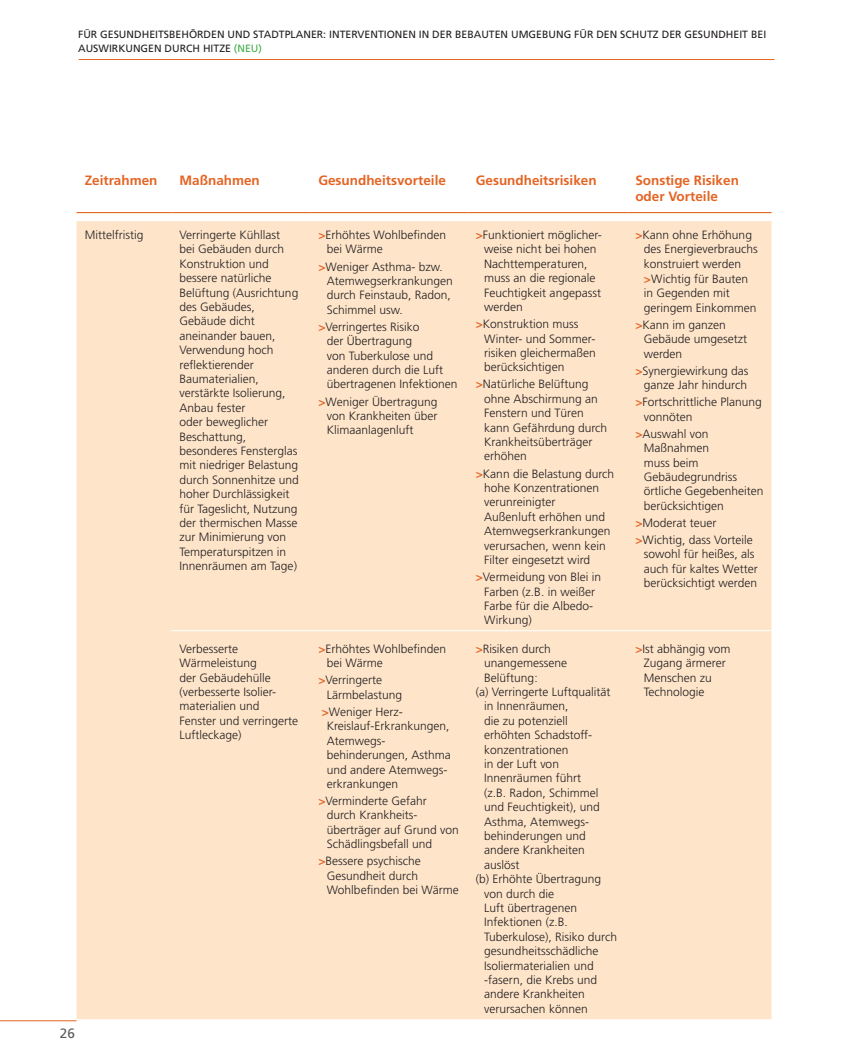
<style>
.page{position:relative;width:851px;height:1063px;background:#fff}
.page>*{position:absolute;margin:0;border:0;box-sizing:border-box;transform-origin:0 0}
.testatina_tabelle{font:700 13.5px/16.2px "Frutiger";color:#e46424}
.t1{font:13.5px "Frutiger";color:#57585a}
.Tetso_tabelle{font:300 12px/14.4px "Frutiger";color:#231f20}
.Testo{font:10.5px/13.5px "Frutiger";color:#231f20}
.s1{color:#40ae49}
.s2{font-weight:700;color:#e46424}
</style>
<div class="page">
<hr style="left:79px;top:59px;width:695px;height:1px;background:#e46424">
<hr style="left:0;top:1020px;width:77px;height:1px;background:#e46424">
<div style="left:77px;top:221px;width:694px;height:798px;background:#fee5ca"></div>
<hr style="left:77px;top:212px;width:94px;height:1px;background:#e46424">
<hr style="left:171px;top:212px;width:139px;height:1px;background:#e46424">
<hr style="left:310px;top:212px;width:157px;height:1px;background:#e46424">
<hr style="left:467px;top:212px;width:160px;height:1px;background:#e46424">
<hr style="left:627px;top:212px;width:144px;height:1px;background:#e46424">
<hr style="left:171px;top:630px;width:139px;height:1px;background:#fff">
<hr style="left:310px;top:630px;width:157px;height:1px;background:#fff">
<hr style="left:467px;top:630px;width:160px;height:1px;background:#fff">
<hr style="left:627px;top:630px;width:144px;height:1px;background:#fff">
<p class="Testo" style="left:78px;top:28px;width:689px">FÜR GESUNDHEITSBEHÖRDEN UND STADTPLANER: INTERVENTIONEN IN DER BEBAUTEN UMGEBUNG FÜR DEN SCHUTZ DER GESUNDHEIT BEI<br>AUSWIRKUNGEN DURCH HITZE <span class="s1">(NEU)</span></p>
<p class="testatina_tabelle" style="left:85px;top:172px;width:74px">Zeitrahmen</p>
<p class="testatina_tabelle" style="left:179px;top:172px;width:82px">Maßnahmen</p>
<p class="testatina_tabelle" style="left:318px;top:172px;width:129px">Gesundheitsvorteile</p>
<p class="testatina_tabelle" style="left:475px;top:172px;width:122px">Gesundheitsrisiken</p>
<p class="testatina_tabelle" style="left:635px;top:172px;width:105px">Sonstige Risiken oder Vorteile</p>
<p class="Tetso_tabelle" style="left:85px;top:228px;width:60px">Mittelfristig</p>
<p class="Tetso_tabelle" style="left:179px;top:228px;width:121px">Verringerte Kühllast<br>bei Gebäuden durch<br>Konstruktion und bessere natürliche<br>Belüftung (Ausrichtung des Gebäudes,<br>Gebäude dicht aneinander bauen,<br>Verwendung hoch reflektierender<br>Baumaterialien, verstärkte Isolierung,<br>Anbau fester<br>oder beweglicher<br>Beschattung, besonderes Fensterglas mit niedriger Belastung durch Sonnenhitze und hoher Durchlässigkeit für Tageslicht, Nutzung der thermischen Masse zur Minimierung von<br>Temperaturspitzen in<br>Innenräumen am Tage)</p>
<p class="Tetso_tabelle" style="left:327px;top:228px;width:121px;text-indent:-9px"><span class="s2">&gt;</span>Erhöhtes Wohlbefinden bei Wärme</p>
<p class="Tetso_tabelle" style="left:484px;top:228px;width:118px;text-indent:-9px"><span class="s2">&gt;</span>Funktioniert möglicher&shy;weise nicht bei hohen<br>Nachttemperaturen, muss an die regionale<br>Feuchtigkeit angepasst werden</p>
<p class="Tetso_tabelle" style="left:484px;top:317px;width:113px;text-indent:-9px"><span class="s2">&gt;</span>Konstruktion muss<br>Winter- und Sommer&shy;risiken gleichermaßen berücksichtigen</p>
<p class="Tetso_tabelle" style="left:484px;top:377px;width:124px;text-indent:-9px"><span class="s2">&gt;</span>Natürliche Belüftung ohne Abschirmung an<br>Fenstern und Türen kann Gefährdung durch<br>Krankheitsüberträger erhöhen</p>
<p class="Tetso_tabelle" style="left:484px;top:466px;width:131px;text-indent:-9px"><span class="s2">&gt;</span>Kann die Belastung durch hohe Konzentrationen verunreinigter<br>Außenluft erhöhen und<br>Atemwegserkrankungen verursachen, wenn kein<br>Filter eingesetzt wird</p>
<p class="Tetso_tabelle" style="left:484px;top:570px;width:118px;text-indent:-9px"><span class="s2">&gt;</span>Vermeidung von Blei in<br>Farben (z.B. in weißer<br>Farbe für die Albedo-<br>Wirkung)</p>
<p class="Tetso_tabelle" style="left:643px;top:228px;width:116px;text-indent:-9px"><span class="s2">&gt;</span>Kann ohne Erhöhung des Energieverbrauchs konstruiert werden <span class="s2">&gt;</span>Wichtig für Bauten in Gegenden mit geringem Einkommen</p>
<p class="Tetso_tabelle" style="left:643px;top:317px;width:105px;text-indent:-9px"><span class="s2">&gt;</span>Kann im ganzen<br>Gebäude umgesetzt werden</p>
<p class="Tetso_tabelle" style="left:635px;top:363px;width:115px;text-align:center"><span class="s2">&gt;</span>Synergiewirkung das ganze Jahr hindurch</p>
<p class="Tetso_tabelle" style="left:643px;top:395px;width:120px;text-indent:-9px"><span class="s2">&gt;</span>Fortschrittliche Planung vonnöten</p>
<p class="Tetso_tabelle" style="left:643px;top:426px;width:121px;text-indent:-9px"><span class="s2">&gt;</span>Auswahl von<br>Maßnahmen<br>muss beim<br>Gebäudegrundriss örtliche Gegebenheiten berücksichtigen</p>
<p class="Tetso_tabelle" style="left:635px;top:515px;width:83px"><span class="s2">&gt;</span>Moderat teuer</p>
<p class="Tetso_tabelle" style="left:643px;top:533px;width:115px;text-indent:-9px"><span class="s2">&gt;</span>Wichtig, dass Vorteile sowohl für heißes, als auch für kaltes Wetter berücksichtigt werden</p>
<p class="Tetso_tabelle" style="left:327px;top:259px;width:128px;text-indent:-9px"><span class="s2">&gt;</span>Weniger Asthma- bzw.<br>Atemwegserkrankungen durch Feinstaub, Radon,<br>Schimmel usw.</p>
<p class="Tetso_tabelle" style="left:327px;top:319px;width:132px;text-indent:-9px"><span class="s2">&gt;</span>Verringertes Risiko<br>der Übertragung<br>von Tuberkulose und anderen durch die Luft übertragenen Infektionen</p>
<p class="Tetso_tabelle" style="left:327px;top:394px;width:112px;text-align:justify;text-indent:-9px"><span class="s2">&gt;</span>Weniger Übertragung von Krankheiten über Klimaanlagenluft</p>
<p class="t1" style="left:60px;top:1025px;width:16px">26</p>
<p class="Tetso_tabelle" style="left:179px;top:641px;width:120px">Verbesserte<br>Wärmeleistung<br>der Gebäudehülle (verbesserte Isolier&shy;materialien und<br>Fenster und verringerte<br>Luftleckage)</p>
<p class="Tetso_tabelle" style="left:327px;top:641px;width:121px;text-indent:-9px"><span class="s2">&gt;</span>Erhöhtes Wohlbefinden bei Wärme</p>
<p class="Tetso_tabelle" style="left:327px;top:673px;width:77px;text-indent:-9px"><span class="s2">&gt;</span>Verringerte<br>Lärmbelastung</p>
<p class="Tetso_tabelle" style="left:327px;top:705px;width:126px;text-indent:-5px"><span class="s2">&gt;</span>Weniger Herz-<br>Kreislauf-Erkrankungen,<br>Atemwegs&shy;behinderungen, Asthma und andere Atemwegs&shy;erkrankungen</p>
<p class="Tetso_tabelle" style="left:327px;top:794px;width:134px;text-indent:-9px"><span class="s2">&gt;</span>Verminderte Gefahr durch Krankheits&shy;überträger auf Grund von<br>Schädlingsbefall und</p>
<p class="Tetso_tabelle" style="left:327px;top:854px;width:133px;text-indent:-9px"><span class="s2">&gt;</span>Bessere psychische<br>Gesundheit durch<br>Wohlbefinden bei Wärme</p>
<p class="Tetso_tabelle" style="left:484px;top:641px;width:84px;text-indent:-9px"><span class="s2">&gt;</span>Risiken durch unangemessene<br>Belüftung:</p>
<p class="Tetso_tabelle" style="left:484px;top:685px;width:128px;text-indent:-9px">(a) Verringerte Luftqualität in Innenräumen,<br>die zu potenziell erhöhten Schadstoff&shy;konzentrationen<br>in der Luft von<br>Innenräumen führt<br>(z.B. Radon, Schimmel und Feuchtigkeit), und<br>Asthma, Atemwegs&shy;behinderungen und andere Krankheiten auslöst</p>
<p class="Tetso_tabelle" style="left:484px;top:872px;width:134px;text-indent:-9px">(b) Erhöhte Übertragung von durch die<br>Luft übertragenen<br>Infektionen (z.B.<br>Tuberkulose), Risiko durch gesundheitsschädliche<br>Isoliermaterialien und -fasern, die Krebs und andere Krankheiten verursachen können</p>
<p class="Tetso_tabelle" style="left:643px;top:641px;width:88px;text-indent:-9px"><span class="s2">&gt;</span>Ist abhängig vom<br>Zugang ärmerer<br>Menschen zu<br>Technologie</p>
</div>
